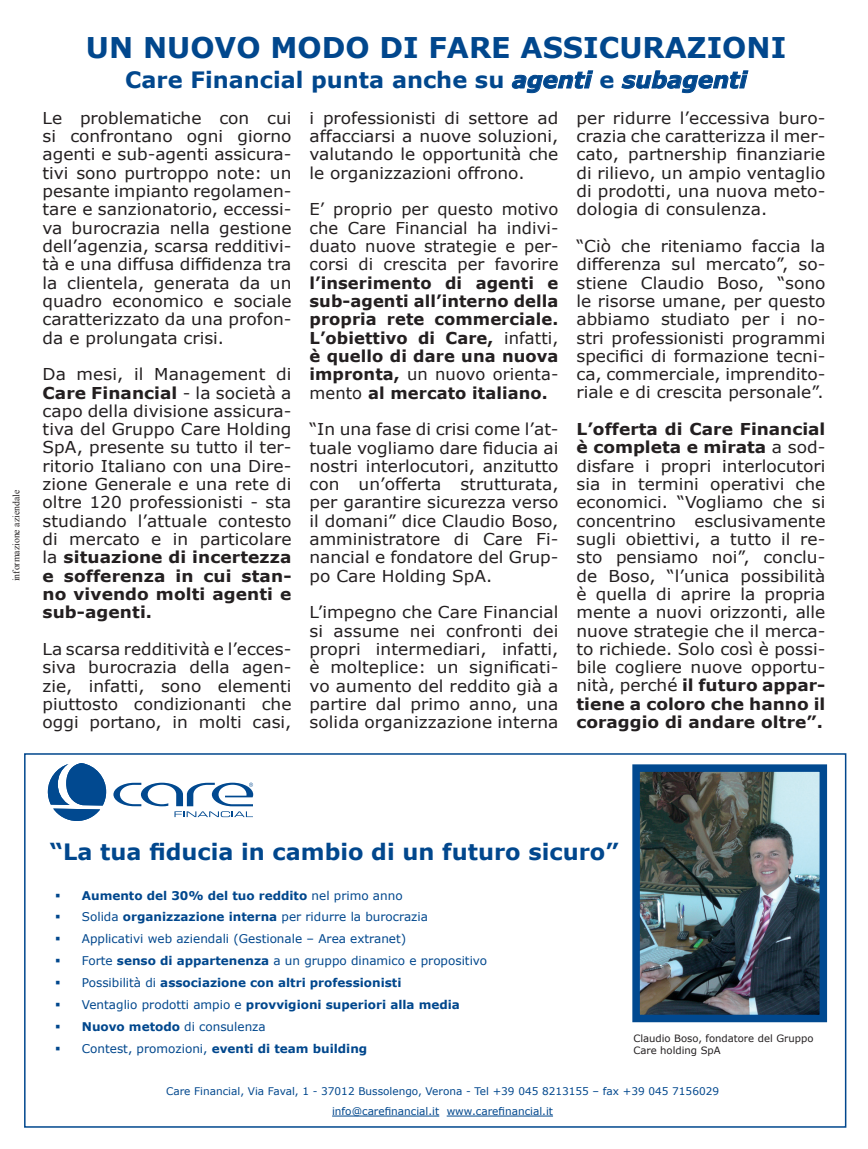
<style>
.page{position:relative;width:868px;height:1149px;background:#fff}
.page>*{position:absolute;margin:0;border:0;box-sizing:border-box;transform-origin:0 0}
.t1{font:700 28.5px "Verdana";color:#01478d}
.t2{font:700 22.5px "Verdana";color:#01478d}
.t3{font:16.35px/18.3px "Verdana";color:#231f20;text-align:justify;scale:1.04 1}
.t4{font:700 16.35px/18.3px "Verdana";letter-spacing:.005em;color:#231f20;text-align:justify}
.t5{font:16.35px/18.3px "Verdana";color:#231f20;text-align:justify}
.t6{font:700 12px "Verdana";color:#01478d}
.t7{font:12px "Verdana";color:#01478d}
.t8{font:10.5px/20.1px "Verdana";color:#01478d;text-align:center}
.t9{font:10.05px/12px "Verdana";color:#231f20}
.t10{font:9.75px "Times New Roman";color:#231f20}
.s1{font-style:italic}
.s2{font-weight:700}
.s3{font-weight:400}
</style>
<div class="page">
<svg style="left:511px;top:70px;width:82px;height:23px"></svg>
<svg style="left:621px;top:70px;width:127px;height:23px"></svg>
<div style="left:24px;top:753px;width:822px;height:374px;border:2px solid #01478d"></div>
<hr style="left:332px;top:1115px;width:107px;height:1px;background:#01478d">
<hr style="left:446px;top:1115px;width:107px;height:1px;background:#01478d">
<svg style="left:48px;top:763px;width:58px;height:57px"></svg>
<svg style="left:113px;top:782px;width:140px;height:34px"></svg>
<img style="left:641px;top:773px;width:177px;height:239px">
<div style="left:632px;top:764px;width:195px;height:257px;border:8px solid #014990"></div>
<p class="t10" style="left:11px;top:581px;width:93px;rotate:-90deg">informazione aziendale</p>
<h1 class="t1" style="left:86px;top:29px;width:701px">UN NUOVO MODO DI FARE ASSICURAZIONI</h1>
<h2 class="t2" style="left:125px;top:65px;width:623px">Care Financial punta anche su <span class="s1">agenti</span> e <span class="s1">subagenti</span></h2>
<p class="t3" style="left:43px;top:108px;width:241px">Le problematiche con cui si confrontano ogni giorno agenti e sub-agenti assicura&shy;tivi sono purtroppo note: un pesante impianto regolamen&shy;tare e sanzionatorio, eccessi&shy;va burocrazia nella gestione dell’agenzia, scarsa redditivi&shy;tà e una diffusa diffidenza tra la clientela, generata da un quadro economico e sociale caratterizzato da una profon&shy;da e prolungata crisi.</p>
<p class="t3" style="left:43px;top:364px;width:241px">Da mesi, il Management di <span class="s2">Care Financial</span> - la società a capo della divisione assicura&shy;tiva del Gruppo Care Holding SpA, presente su tutto il ter&shy;ritorio Italiano con una Dire&shy;zione Generale e una rete di oltre 120 professionisti - sta studiando l’attuale contesto di mercato e in particolare la <span class="s2">situazione di incertezza e sofferenza in cui stan&shy;no vivendo molti agenti e sub-agenti.</span></p>
<p class="t3" style="left:43px;top:638px;width:241px">La scarsa redditività e l’ecces&shy;siva burocrazia della agen&shy;zie, infatti, sono elementi piuttosto condizionanti che oggi portano, in molti casi,</p>
<p class="t3" style="left:309px;top:108px;width:241px">i professionisti di settore ad affacciarsi a nuove soluzioni, valutando le opportunità che le organizzazioni offrono.</p>
<p class="t5" style="left:309px;top:199px;width:250px">E’ proprio per questo motivo che Care Financial ha indivi&shy;duato nuove strategie e per&shy;corsi di crescita per favorire</p>
<p class="t4" style="left:309px;top:273px;width:250px">l’inserimento di agenti e sub-agenti all’interno della propria rete commerciale.<br>L’obiettivo di Care, <span class="s3">infatti, </span>è quello di dare una nuova impronta, <span class="s3">un nuovo orienta&shy;mento</span> al mercato italiano.</p>
<p class="t3" style="left:309px;top:419px;width:241px">“In una fase di crisi come l’at&shy;tuale vogliamo dare fiducia ai nostri interlocutori, anzitutto con un’offerta strutturata, per garantire sicurezza verso il domani” dice Claudio Boso, amministratore di Care Fi&shy;nancial e fondatore del Grup&shy;po Care Holding SpA.</p>
<p class="t3" style="left:309px;top:602px;width:241px">L’impegno che Care Financial si assume nei confronti dei propri intermediari, infatti, è molteplice: un significati&shy;vo aumento del reddito già a partire dal primo anno, una solida organizzazione interna</p>
<p class="t3" style="left:576px;top:108px;width:241px">per ridurre l’eccessiva buro&shy;crazia che caratterizza il mer&shy;cato, partnership finanziarie di rilievo, un ampio ventaglio di prodotti, una nuova meto&shy;dologia di consulenza.</p>
<p class="t3" style="left:576px;top:236px;width:241px">“Ciò che riteniamo faccia la differenza sul mercato”, so&shy;stiene Claudio Boso, “sono le risorse umane, per questo abbiamo studiato per i no&shy;stri professionisti programmi specifici di formazione tecni&shy;ca, commerciale, imprendito&shy;riale e di crescita personale”.</p>
<p class="t3" style="left:576px;top:419px;width:241px"><span class="s2">L’offerta di Care Financial è completa e mirata</span> a sod&shy;disfare i propri interlocutori sia in termini operativi che economici. “Vogliamo che si concentrino esclusivamente sugli obiettivi, a tutto il re&shy;sto pensiamo noi”, conclu&shy;de Boso, “l’unica possibilità è quella di aprire la propria mente a nuovi orizzonti, alle nuove strategie che il merca&shy;to richiede. Solo così è possi&shy;bile cogliere nuove opportu&shy;nità, perché <span class="s2">il futuro appar&shy;tiene a coloro che hanno il coraggio di andare oltre”.</span></p>
<h2 class="t2" style="left:50px;top:836px;width:570px">“La tua fiducia in cambio di un futuro sicuro”</h2>
<p class="t6" style="left:55px;top:887px;width:349px">▪ Aumento del 30% del tuo reddito <span class="s3">nel primo anno</span></p>
<p class="t7" style="left:55px;top:908px;width:374px">▪ Solida <span class="s2">organizzazione interna</span> per ridurre la burocrazia</p>
<p class="t7" style="left:55px;top:930px;width:352px">▪ Applicativi web aziendali (Gestionale – Area extranet)</p>
<p class="t7" style="left:55px;top:952px;width:433px">▪ Forte <span class="s2">senso di appartenenza</span> a un gruppo dinamico e propositivo</p>
<p class="t6" style="left:55px;top:974px;width:348px">▪ <span class="s3">Possibilità di</span> associazione con altri professionisti</p>
<p class="t6" style="left:55px;top:996px;width:406px">▪ <span class="s3">Ventaglio prodotti ampio e</span> provvigioni superiori alla media</p>
<p class="t7" style="left:55px;top:1018px;width:212px">▪ <span class="s2">Nuovo metodo</span> di consulenza</p>
<p class="t6" style="left:55px;top:1040px;width:314px">▪ <span class="s3">Contest, promozioni,</span> eventi di team building</p>
<p class="t8" style="left:166px;top:1080px;width:554px">Care Financial, Via Faval, 1 - 37012 Bussolengo, Verona - Tel +39 045 8213155 – fax +39 045 7156029 info@carefinancial.it www.carefinancial.it</p>
<p class="t9" style="left:633px;top:1031px;width:181px">Claudio Boso, fondatore del Gruppo<br>Care holding SpA</p>
</div>
